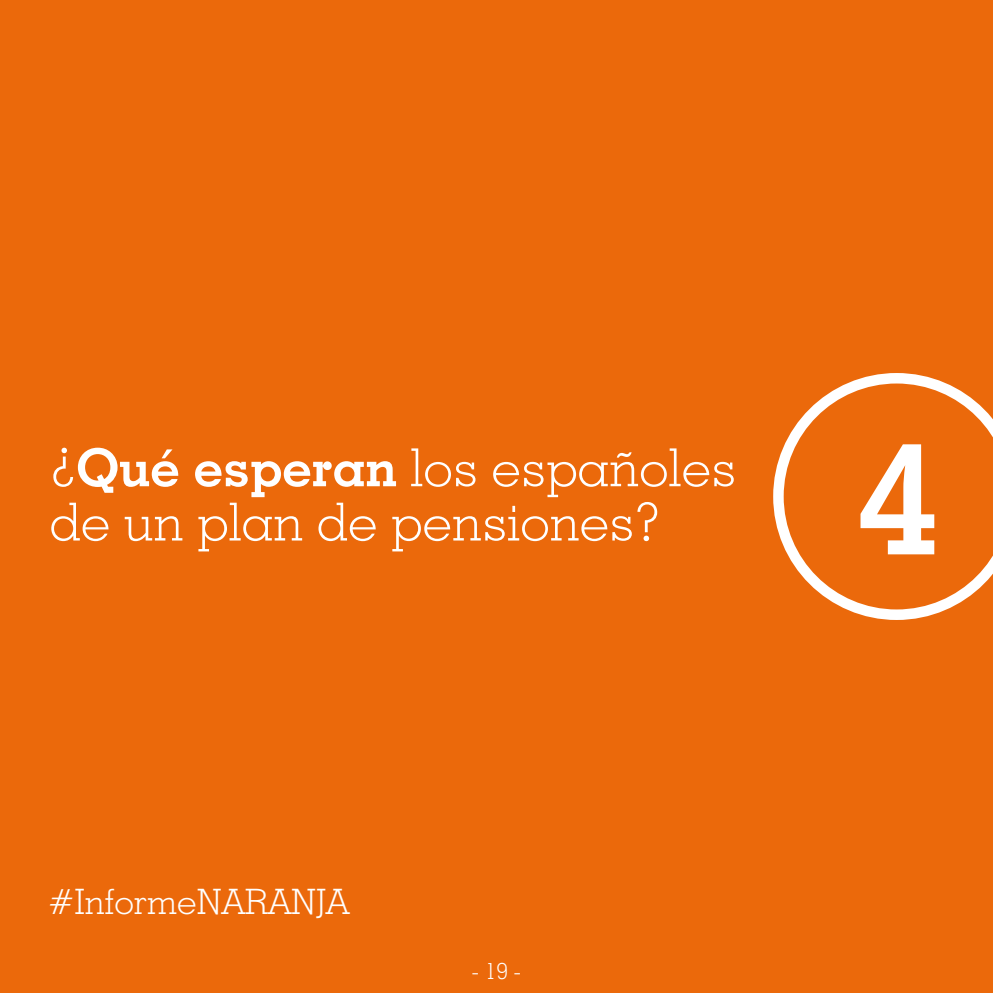
<style>
.page{position:relative;width:993px;height:993px;background:#fff}
.page>*{position:absolute;margin:0;border:0;box-sizing:border-box;transform-origin:0 0}
.t1{font:700 156.8px "Geometric Slab 703 BT";color:#fff}
.t2{font:300 52.5px/54.2px "Geometric Slab 703 BT";color:#fff}
.t3{font:300 35px "Geometric Slab 703 BT";color:#fff}
.t4{font:300 22.75px "Geometric Slab 703 BT";color:#fff}
.s1{font-weight:700}
</style>
<div class="page">
<div style="left:0;top:0;width:992px;height:992px;background:#eb690b"></div>
<svg style="left:773px;top:373px;width:219px;height:246px"></svg>
<p class="t2" style="left:50px;top:440px;width:688px">¿<span class="s1">Qué esperan</span> los españoles de un plan de pensiones?</p>
<h1 class="t1" style="left:853px;top:403px;width:85px">4</h1>
<p class="t3" style="left:48px;top:879px;width:303px">#InformeNARANJA</p>
<p class="t4" style="left:472px;top:956px;width:51px">- 19 -</p>
</div>
